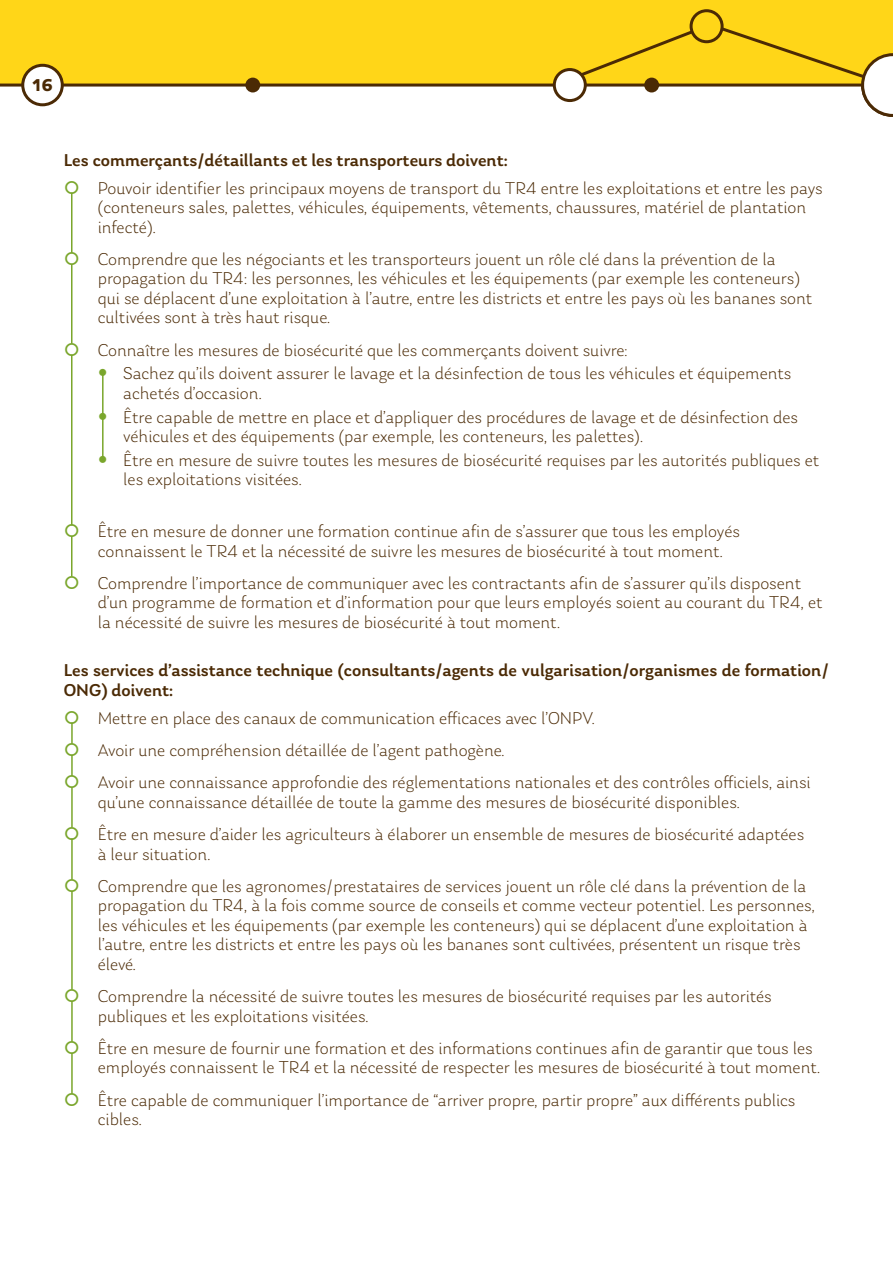
<style>
.page{position:relative;width:893px;height:1263px;background:#fff}
.page>*{position:absolute;margin:0;border:0;box-sizing:border-box;transform-origin:0 0}
.t1{font:300 18px/19.5px "Laca";color:#4b2a05}
.t2{font:500 18px/19.5px "Laca";color:#4b2a05}
.t3{font:700 18px "Laca";color:#4b2a05}
</style>
<div class="page">
<div style="left:0;top:0;width:893px;height:85px;background:#ffd618"></div>
<hr style="left:0;top:84px;width:893px;height:3px;background:#4b2a05">
<div style="left:23px;top:65px;width:39px;height:40px;background:#fff;border-radius:50%"></div>
<div style="left:21px;top:64px;width:43px;height:42px;border:3px solid #4b2a05;border-radius:50%"></div>
<div style="left:245px;top:78px;width:15px;height:14px;background:#4b2a05;border-radius:50%"></div>
<div style="left:554px;top:70px;width:31px;height:31px;background:#fff;border-radius:50%"></div>
<div style="left:553px;top:68px;width:34px;height:34px;border:3px solid #4b2a05;border-radius:50%"></div>
<svg style="left:691px;top:11px;width:31px;height:31px"></svg>
<div style="left:690px;top:9px;width:34px;height:34px;border:3px solid #4b2a05;border-radius:50%"></div>
<svg style="left:570px;top:22px;width:323px;height:95px"></svg>
<hr style="left:71px;top:722px;width:2px;height:22px;background:#7aa62c">
<hr style="left:71px;top:755px;width:2px;height:21px;background:#7aa62c">
<hr style="left:71px;top:838px;width:2px;height:42px;background:#7aa62c">
<hr style="left:71px;top:787px;width:2px;height:40px;background:#7aa62c">
<hr style="left:71px;top:891px;width:2px;height:98px;background:#7aa62c">
<hr style="left:71px;top:1001px;width:2px;height:41px;background:#7aa62c">
<hr style="left:71px;top:1053px;width:2px;height:41px;background:#7aa62c">
<hr style="left:102px;top:372px;width:2px;height:87px;background:#7aa62c">
<hr style="left:71px;top:193px;width:2px;height:60px;background:#7aa62c">
<hr style="left:71px;top:264px;width:2px;height:80px;background:#7aa62c">
<hr style="left:71px;top:355px;width:2px;height:170px;background:#7aa62c">
<hr style="left:71px;top:536px;width:2px;height:40px;background:#7aa62c">
<p class="t3" style="left:32px;top:75px;width:22px">16</p>
<p class="t2" style="left:64px;top:150px;width:446px">Les commerçants/détaillants et les transporteurs doivent:</p>
<p class="t1" style="left:98px;top:178px;width:726px">Pouvoir identifier les principaux moyens de transport du TR4 entre les exploitations et entre les pays (conteneurs sales, palettes, véhicules, équipements, vêtements, chaussures, matériel de plantation infecté).</p>
<p class="t1" style="left:98px;top:249px;width:716px">Comprendre que les négociants et les transporteurs jouent un rôle clé dans la prévention de la propagation du TR4: les personnes, les véhicules et les équipements (par exemple les conteneurs) qui se déplacent d’une exploitation à l’autre, entre les districts et entre les pays où les bananes sont cultivées sont à très haut risque.</p>
<p class="t1" style="left:123px;top:338px;width:670px;line-height:23.7px;text-indent:-26px">Connaître les mesures de biosécurité que les commerçants doivent suivre:<br>Sachez qu’ils doivent assurer le lavage et la désinfection de tous les véhicules et équipements</p>
<p class="t1" style="left:123px;top:381px;width:676px;line-height:23.7px">achetés d’occasion.<br>Être capable de mettre en place et d’appliquer des procédures de lavage et de désinfection des</p>
<p class="t1" style="left:123px;top:425px;width:697px;line-height:23.7px">véhicules et des équipements (par exemple, les conteneurs, les palettes).<br>Être en mesure de suivre toutes les mesures de biosécurité requises par les autorités publiques et</p>
<p class="t1" style="left:123px;top:470px;width:180px">les exploitations visitées.</p>
<p class="t1" style="left:98px;top:522px;width:644px">Être en mesure de donner une formation continue afin de s’assurer que tous les employés connaissent le TR4 et la nécessité de suivre les mesures de biosécurité à tout moment.</p>
<p class="t1" style="left:98px;top:573px;width:726px">Comprendre l’importance de communiquer avec les contractants afin de s’assurer qu’ils disposent d’un programme de formation et d’information pour que leurs employés soient au courant du TR4, et la nécessité de suivre les mesures de biosécurité à tout moment.</p>
<p class="t2" style="left:64px;top:660px;width:767px">Les services d’assistance technique (consultants/agents de vulgarisation/organismes de formation/<br>ONG) doivent:</p>
<p class="t1" style="left:98px;top:702px;width:714px;line-height:32.2px">Mettre en place des canaux de communication efficaces avec l’ONPV.<br>Avoir une compréhension détaillée de l’agent pathogène.<br>Avoir une connaissance approfondie des réglementations nationales et des contrôles officiels, ainsi</p>
<p class="t1" style="left:98px;top:786px;width:708px;line-height:32.2px">qu’une connaissance détaillée de toute la gamme des mesures de biosécurité disponibles.<br>Être en mesure d’aider les agriculteurs à élaborer un ensemble de mesures de biosécurité adaptées</p>
<p class="t1" style="left:98px;top:838px;width:710px;line-height:32.2px">à leur situation.<br>Comprendre que les agronomes/prestataires de services jouent un rôle clé dans la prévention de la</p>
<p class="t1" style="left:98px;top:896px;width:719px">propagation du TR4, à la fois comme source de conseils et comme vecteur potentiel. Les personnes, les véhicules et les équipements (par exemple les conteneurs) qui se déplacent d’une exploitation à l’autre, entre les districts et entre les pays où les bananes sont cultivées, présentent un risque très élevé.</p>
<p class="t1" style="left:98px;top:987px;width:675px">Comprendre la nécessité de suivre toutes les mesures de biosécurité requises par les autorités publiques et les exploitations visitées.</p>
<p class="t1" style="left:98px;top:1038px;width:724px">Être en mesure de fournir une formation et des informations continues afin de garantir que tous les employés connaissent le TR4 et la nécessité de respecter les mesures de biosécurité à tout moment.</p>
<p class="t1" style="left:98px;top:1090px;width:699px">Être capable de communiquer l’importance de “arriver propre, partir propre” aux différents publics cibles.</p>
</div>
